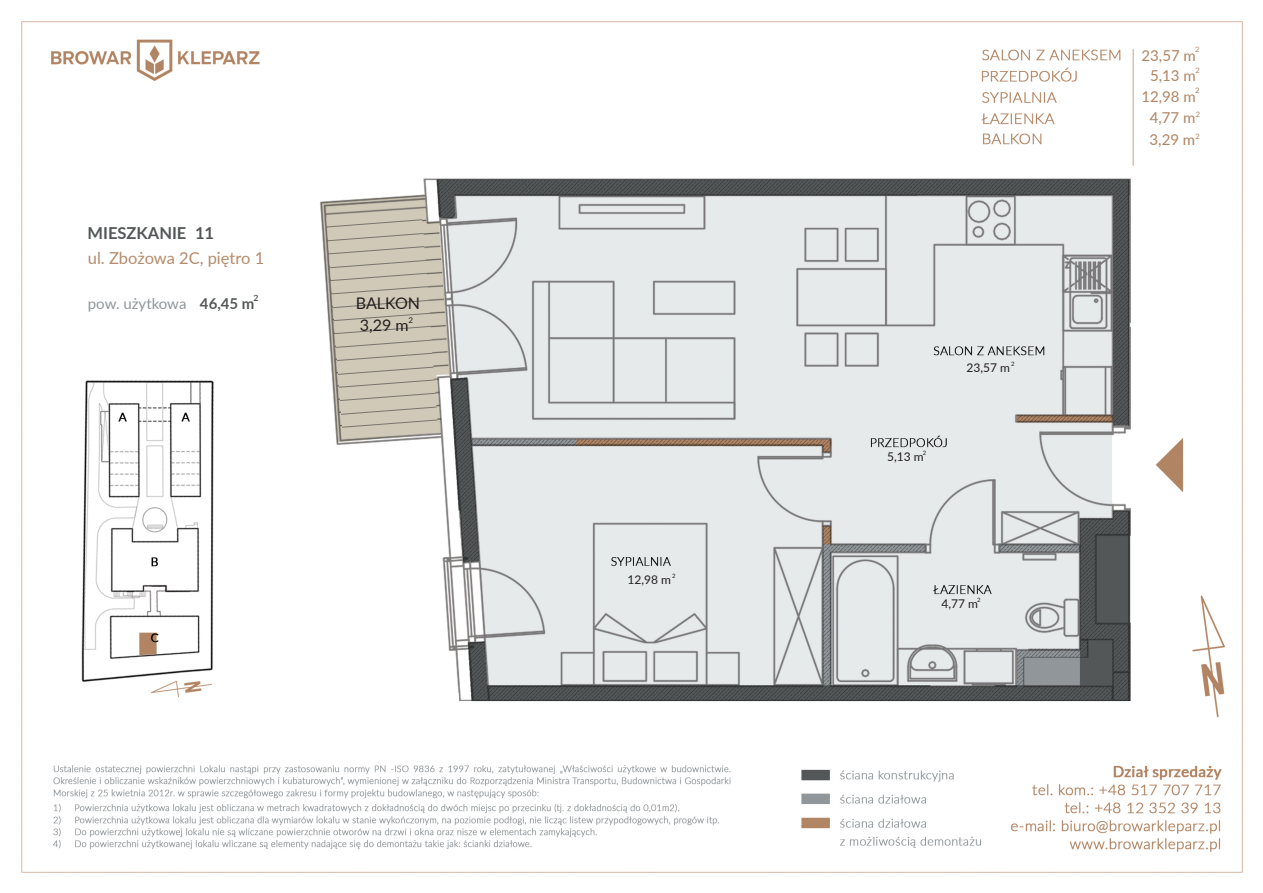
<style>
.page{position:relative;width:1263px;height:893px;background:#fff}
.page>*{position:absolute;margin:0;border:0;box-sizing:border-box;transform-origin:0 0}
.t1{font:16.5px "Lato";letter-spacing:-.005em;color:#b58b6b}
.t2{font:700 16.5px "Lato";color:#545859}
.t3{font:700 16.5px "Lato";color:#545759}
.t4{font:16.05px/21.8px "Lato";color:#231f20}
.t5{font:15px/22px "Lato";color:#b08463}
.t6{font:15px "Lato";color:#909699}
.t7{font:12px "Lato";color:#231f20}
.t8{font:700 8.7px "Lato";color:#545758}
.t9{font:7.95px "Lato";color:#231f20}
.t10{font:7.5px "Lato";color:#b08463}
.t11{font:6px "Lato";color:#231f20}
.s1{font-weight:700;color:#545758}
</style>
<div class="page">
<img style="left:21px;top:21px;width:1222px;height:852px">
<svg style="left:326px;top:216px;width:112px;height:214px;background:#c9c1b2"></svg>
<div style="left:35px;top:152px;width:252px;height:221px;background:#fff"></div>
<div style="left:1146px;top:32px;width:79px;height:136px;background:#fff"></div>
<div style="left:956px;top:359px;width:77px;height:25px;background:#e7eaeb"></div>
<div style="left:865px;top:450px;width:86px;height:24px;background:#e7eaeb"></div>
<div style="left:926px;top:595px;width:69px;height:27px;background:#e7eaeb"></div>
<div style="left:610px;top:570px;width:66px;height:19px;background:#e7eaeb"></div>
<p class="t2" style="left:88px;top:221px;width:100px">MIESZKANIE</p>
<p class="t3" style="left:195px;top:221px;width:21px">11</p>
<p class="t1" style="left:88px;top:247px;width:178px">ul. Zbożowa 2C, piętro 1</p>
<p class="t8" style="left:253px;top:291px;width:7px">2</p>
<p class="t6" style="left:88px;top:293px;width:168px">pow. użytkowa <span class="s1">46,45 m</span></p>
<p class="t4" style="left:356px;top:292px;width:66px">BALKON<br>3,29 m</p>
<p class="t9" style="left:408px;top:315px;width:6px">2</p>
<p class="t7" style="left:627px;top:571px;width:45px">12,98 m</p>
<p class="t11" style="left:672px;top:571px;width:5px">2</p>
<p class="t7" style="left:887px;top:447px;width:38px">5,13 m</p>
<p class="t11" style="left:923px;top:448px;width:5px">2</p>
<p class="t7" style="left:966px;top:359px;width:45px">23,57 m</p>
<p class="t11" style="left:1011px;top:360px;width:5px">2</p>
<p class="t7" style="left:941px;top:595px;width:38px">4,77 m</p>
<p class="t11" style="left:977px;top:595px;width:5px">2</p>
<p class="t10" style="left:1195px;top:44px;width:6px">2</p>
<p class="t5" style="left:1141px;top:44px;width:56px">23,57 m</p>
<p class="t10" style="left:1195px;top:65px;width:6px">2</p>
<p class="t5" style="left:1149px;top:106px;width:52px">4,77 m<sup>2<br></sup>3,29 m<sup>2</sup></p>
<p class="t5" style="left:1150px;top:64px;width:47px">5,13 m</p>
<p class="t10" style="left:1195px;top:85px;width:6px">2</p>
<p class="t5" style="left:1141px;top:84px;width:56px">12,98 m</p>
</div>
